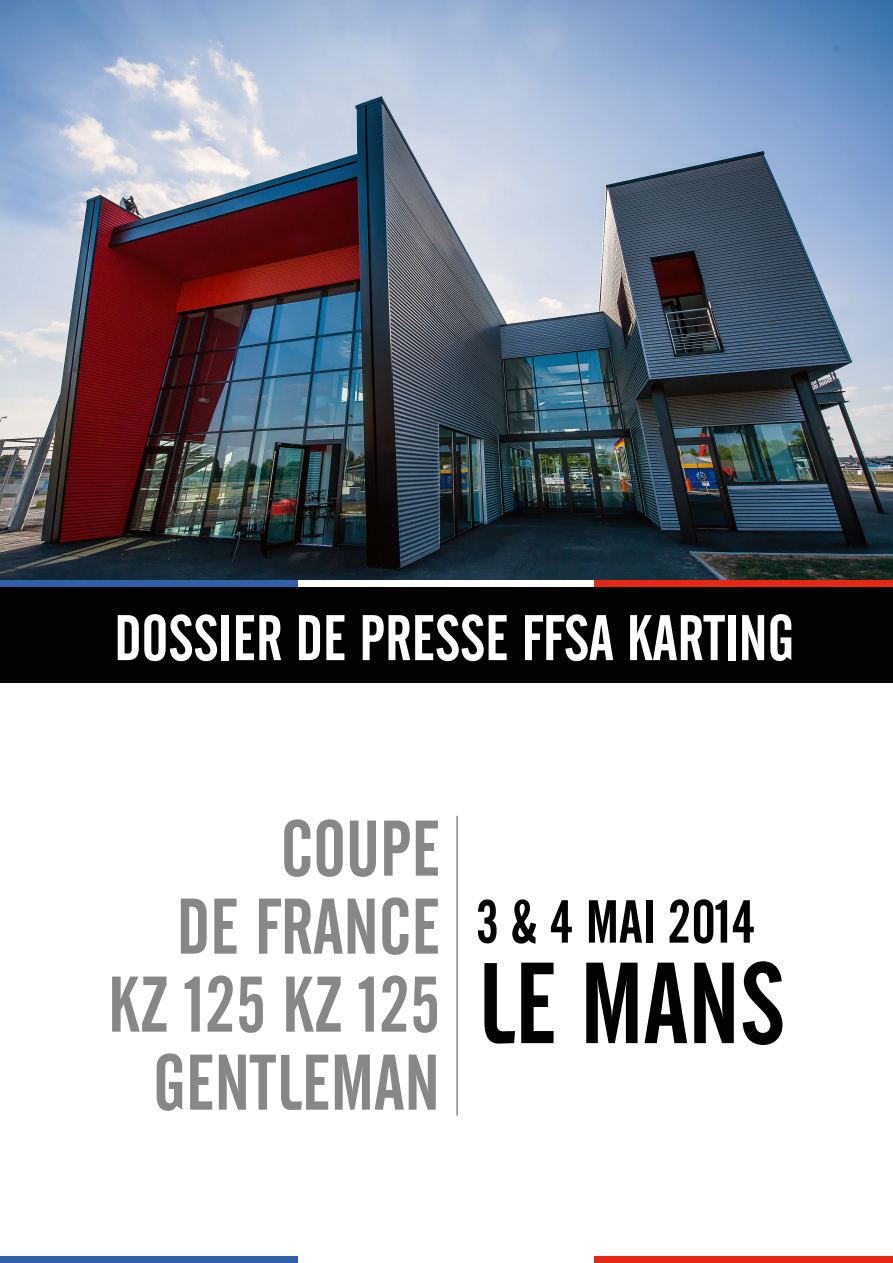
<style>
.page{position:relative;width:893px;height:1263px;background:#fff}
.page>*{position:absolute;margin:0;border:0;box-sizing:border-box;transform-origin:0 0}
.t1{font:114px "Cafeta";color:#020203}
.t2{font:78px/78px "Cafeta";color:#878787;text-align:right}
.t3{font:63.75px "Cafeta";color:#fff}
.t4{font:60px "Cafeta";color:#020203}
</style>
<div class="page">
<img style="left:0;top:0;width:893px;height:580px">
<div style="left:0;top:580px;width:893px;height:102px;background:#020203"></div>
<div style="left:0;top:580px;width:298px;height:7px;background:#325faa"></div>
<div style="left:298px;top:580px;width:297px;height:7px;background:#fff"></div>
<div style="left:595px;top:580px;width:298px;height:7px;background:#e52713"></div>
<div style="left:0;top:1256px;width:298px;height:7px;background:#325faa"></div>
<div style="left:595px;top:1256px;width:298px;height:7px;background:#e52713"></div>
<hr style="left:456px;top:816px;width:2px;height:300px;background:#878787">
<p class="t3" style="left:114px;top:602px;width:682px">DOSSIER DE PRESSE FFSA KARTING</p>
<p class="t2" style="left:108px;top:811px;width:334px">COUPE<br>DE FRANCE<br>KZ 125 KZ 125<br>GENTLEMAN</p>
<p class="t4" style="left:476px;top:888px;width:280px">3 &amp; 4 MAI 2014</p>
<h1 class="t1" style="left:476px;top:940px;width:310px">LE MANS</h1>
</div>
